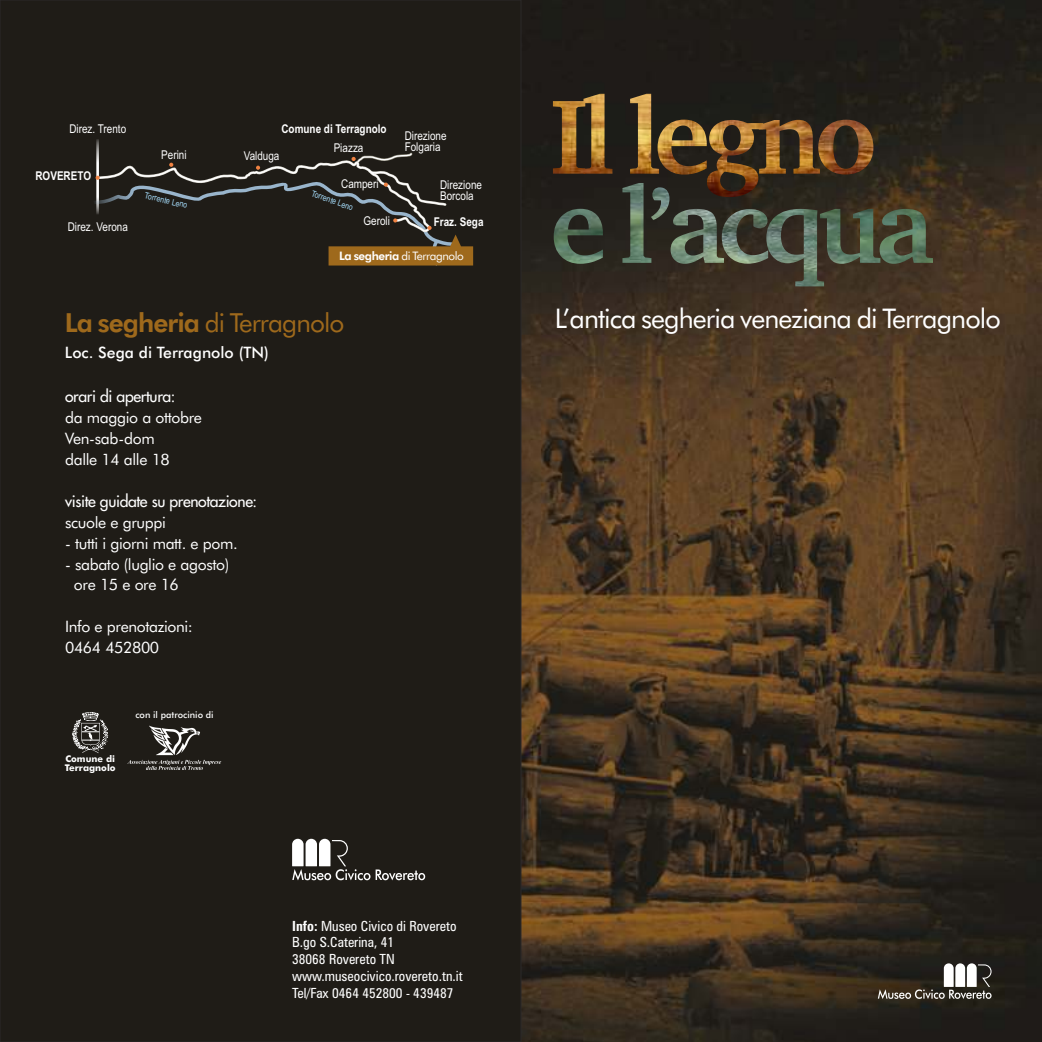
<style>
.page{position:relative;width:1042px;height:1042px;background:#fff}
.page>*{position:absolute;margin:0;border:0;box-sizing:border-box;transform-origin:0 0}
.t1{font:27.12px "Futura BT";letter-spacing:-.035em;color:#fff}
.t2{font:26.25px "Futura BT";letter-spacing:-.035em;color:#9e691c}
.t3{font:15.75px/20.8px "Futura BT";letter-spacing:-.025em;color:#fff}
.t4{font:15.75px "Futura";letter-spacing:-.025em;color:#fff}
.t5{font:500 15.75px "Futura BT";color:#fff}
.t6{font:condensed 14px/16.8px "Zurich BT";color:#fff}
.t7{font:12.08px/11px "Arial Narrow";color:#fff}
.t8{font:700 12.08px "Arial Narrow";color:#fff}
.t9{font:11.72px "Futura BT";letter-spacing:-.035em;color:#fff}
.t10{font:700 9.28px/8.9px "Futura BT";color:#fff}
.t11{font:500 9.28px "Futura BT";color:#fff}
.t12{font:8.58px "Arial Narrow";color:#a3d9f7}
.s1{font-weight:800}
.s2{font-weight:700}
</style>
<div class="page">
<img style="left:522px;top:0;width:520px;height:1042px">
<svg style="left:878px;top:963px;width:113px;height:36px"></svg>
<div style="left:0;top:0;width:522px;height:1042px;background:#1f1c17"></div>
<svg style="left:127px;top:725px;width:95px;height:46px;background:#403d39"></svg>
<svg style="left:72px;top:711px;width:36px;height:42px;background:#585552"></svg>
<svg style="left:93px;top:139px;width:380px;height:127px;background:#312c23"></svg>
<svg style="left:292px;top:839px;width:133px;height:41px"></svg>
<img style="left:553px;top:101px;width:30px;height:73px">
<img style="left:583px;top:94px;width:29px;height:80px">
<img style="left:630px;top:94px;width:29px;height:80px">
<img style="left:657px;top:120px;width:50px;height:55px">
<img style="left:707px;top:120px;width:56px;height:77px">
<img style="left:759px;top:120px;width:59px;height:54px">
<img style="left:818px;top:120px;width:55px;height:54px">
<img style="left:554px;top:209px;width:49px;height:55px">
<img style="left:622px;top:183px;width:29px;height:80px">
<img style="left:651px;top:187px;width:18px;height:33px">
<img style="left:670px;top:209px;width:52px;height:55px">
<img style="left:722px;top:209px;width:44px;height:55px">
<img style="left:766px;top:209px;width:58px;height:77px">
<img style="left:820px;top:209px;width:113px;height:55px">
<p class="t7" style="left:69px;top:124px;width:58px">Direz. Trento</p>
<p class="t8" style="left:35px;top:171px;width:57px">ROVERETO</p>
<p class="t7" style="left:68px;top:223px;width:62px">Direz. Verona</p>
<p class="t8" style="left:281px;top:124px;width:107px">Comune di Terragnolo</p>
<p class="t7" style="left:405px;top:131px;width:43px">Direzione<br>Folgaria</p>
<p class="t7" style="left:334px;top:143px;width:31px">Piazza</p>
<p class="t7" style="left:341px;top:180px;width:39px">Camperi</p>
<p class="t7" style="left:363px;top:216px;width:28px">Geroli</p>
<p class="t8" style="left:434px;top:218px;width:51px">Fraz. Sega</p>
<p class="t7" style="left:161px;top:150px;width:27px">Perini</p>
<p class="t7" style="left:244px;top:151px;width:37px">Valduga</p>
<p class="t7" style="left:440px;top:180px;width:43px">Direzione<br>Borcola</p>
<p class="t12" style="left:313px;top:190px;width:45px;rotate:20deg">Torrente Leno</p>
<p class="t12" style="left:146px;top:192px;width:45px;rotate:13deg">Torrente Leno</p>
<p class="t9" style="left:339px;top:251px;width:126px"><span class="s1">La segheria</span> di Terragnolo</p>
<h2 class="t2" style="left:65px;top:312px;width:281px"><span class="s1">La segheria</span> di Terragnolo</h2>
<h1 class="t1" style="left:555px;top:307px;width:448px">L’antica segheria veneziana di Terragnolo</h1>
<p class="t5" style="left:65px;top:346px;width:205px">Loc. Sega di Terragnolo (TN)</p>
<p class="t4" style="left:65px;top:390px;width:112px">orari di apertura:</p>
<p class="t3" style="left:65px;top:408px;width:138px">da maggio a ottobre<br>Ven-sab-dom<br>dalle 14 alle 18</p>
<p class="t4" style="left:65px;top:495px;width:193px">visite guidate su prenotazione:</p>
<p class="t3" style="left:65px;top:513px;width:102px">scuole e gruppi</p>
<p class="t3" style="left:65px;top:534px;width:174px">- tutti i giorni matt. e pom.</p>
<p class="t3" style="left:65px;top:555px;width:166px">- sabato (luglio e agosto)</p>
<p class="t3" style="left:74px;top:576px;width:106px">ore 15 e ore 16</p>
<p class="t3" style="left:65px;top:617px;width:129px">Info e prenotazioni:<br>0464 452800</p>
<p class="t10" style="left:65px;top:755px;width:52px">Comune di<br>Terragnolo</p>
<p class="t11" style="left:135px;top:710px;width:80px">con il patrocinio di</p>
<p class="t6" style="left:292px;top:918px;width:172px"><span class="s2">Info:</span> Museo Civico di Rovereto<br>B.go S.Caterina, 41<br>38068 Rovereto TN www.museocivico.rovereto.tn.it<br>Tel/Fax 0464 452800 - 439487</p>
</div>
